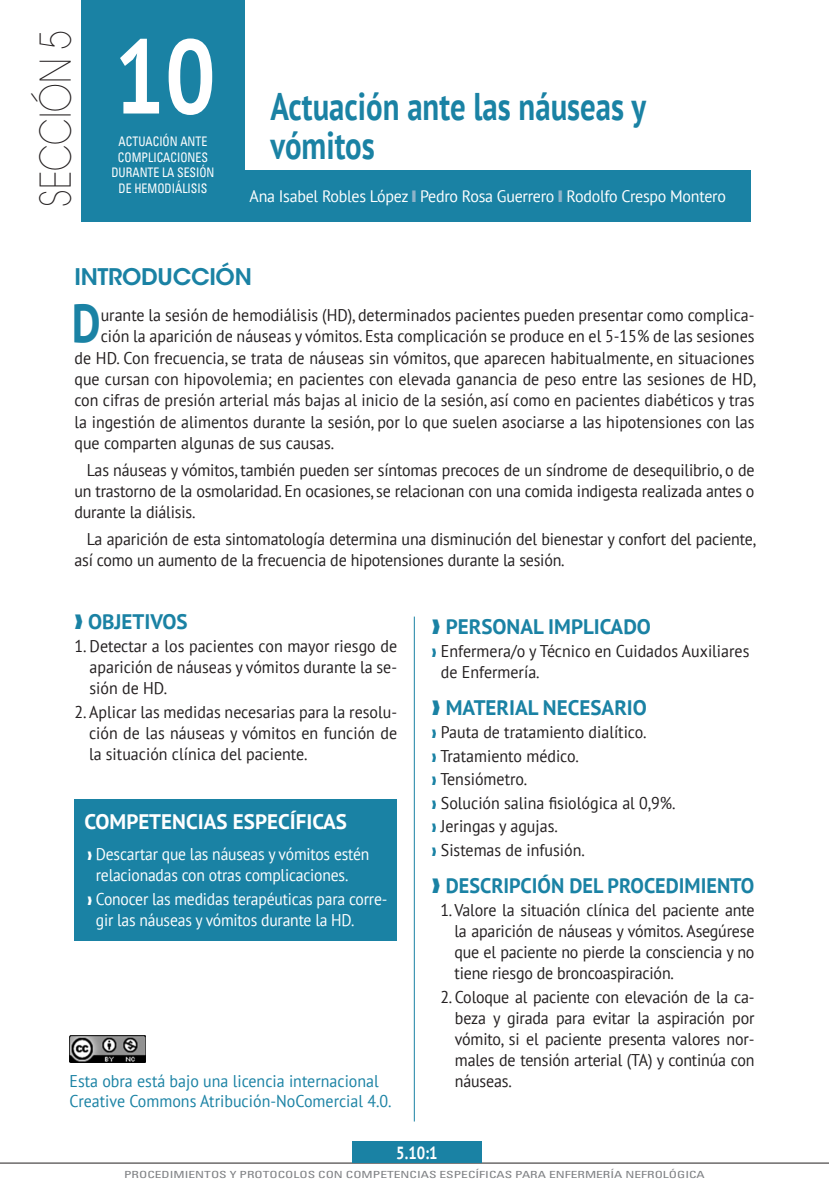
<style>
.page{position:relative;width:829px;height:1191px;background:#fff}
.page>*{position:absolute;margin:0;border:0;box-sizing:border-box;transform-origin:0 0}
.t1{font:700 105px "PT Sans";color:#fff;scale:.85 1}
.t2{font:700 54.07px "PT Sans";color:#1a82a4;scale:.82 1}
.t3{font:200 42px "ITC Avant Garde Std";color:#231f20;scale:.8 1}
.TITULAR{font:700 38.5px/38.5px "PT Sans";color:#1a82a4;scale:.8 1}
.INTRODUCCIÓN{font:600 22.75px "ITC Avant Garde Std";letter-spacing:-.015em;color:#1a82a4}
.LADILLO{font:700 21px "PT Sans";color:#1a82a4}
.CPO_DE_TEXTO_GENERAL{font:700 21px "PT Sans";color:#1a82a4;scale:.96 1}
.t4{font:700 21px "PT Sans";color:#fff}
.t5{font:700 17.5px "PT Sans";color:#fff;scale:.85 1}
.CPO_DE_TEXTO_GENERAL-2{font:16.97px/21px "PT Sans";color:#231f20;text-align:justify;scale:.94 1}
.t6{font:16.97px/21px "PT Sans";letter-spacing:-.01em;color:#fff;scale:.92 1}
.t7{font:16.97px/20.3px "PT Sans";color:#1a82a4;scale:.94 1}
.LADILLO-2{font:16.97px/21px "PT Sans";color:#231f20;scale:.94 1}
.AUTORES{font:16.62px "PT Sans";letter-spacing:-.015em;color:#fff;scale:.96 1}
.BAJO_NUMERO{font:condensed 13.12px/15.8px "Univers LT Std";color:#fff;scale:.9 1}
.t8{font:condensed 9.8px "Univers LT Std";color:#808285;scale:1.37 1}
.s1{color:#8fb3c9}
.s2{color:#1a82a4}
</style>
<div class="page">
<hr style="left:0;top:1162px;width:828px;height:1px;background:#231f20">
<div style="left:74px;top:799px;width:323px;height:141px;background:#1a82a4"></div>
<hr style="left:414px;top:616px;width:1px;height:505px;background:#1a82a4">
<div style="left:241px;top:171px;width:509px;height:51px;background:#1a82a4"></div>
<div style="left:81px;top:0;width:163px;height:222px;background:#1a82a4"></div>
<div style="left:352px;top:1141px;width:129px;height:22px;background:#1a82a4"></div>
<img style="left:69px;top:1036px;width:77px;height:26px">
<p class="t3" style="left:31px;top:207px;width:222px;rotate:-90deg">SECCIÓN 5</p>
<p class="t1" style="left:114px;top:7px;width:121px">10</p>
<p class="BAJO_NUMERO" style="left:118px;top:133px;width:101px">ACTUACIÓN ANTE<br>COMPLICACIONES</p>
<p class="BAJO_NUMERO" style="left:111px;top:165px;width:116px">DURANTE LA SESIÓN</p>
<p class="BAJO_NUMERO" style="left:119px;top:180px;width:100px">DE HEMODIÁLISIS</p>
<p class="TITULAR" style="left:270px;top:87px;width:471px">Actuación ante las náuseas y vómitos</p>
<p class="AUTORES" style="left:249px;top:186px;width:497px">Ana Isabel Robles López <span class="s1">❙</span> Pedro Rosa Guerrero <span class="s1">❙</span> Rodolfo Crespo Montero</p>
<p class="INTRODUCCIÓN" style="left:74px;top:262px;width:179px">INTRODUCCIÓN</p>
<p class="t2" style="left:72px;top:287px;width:37px">D</p>
<p class="CPO_DE_TEXTO_GENERAL-2" style="left:101px;top:304px;width:697px">urante la sesión de hemodiálisis (HD), determinados pacientes pueden presentar como complica-</p>
<p class="CPO_DE_TEXTO_GENERAL-2" style="left:101px;top:325px;width:697px">ción la aparición de náuseas y vómitos. Esta complicación se produce en el 5-15% de las sesiones</p>
<p class="CPO_DE_TEXTO_GENERAL-2" style="left:74px;top:347px;width:724px">de HD. Con frecuencia, se trata de náuseas sin vómitos, que aparecen habitualmente, en situaciones</p>
<p class="CPO_DE_TEXTO_GENERAL-2" style="left:74px;top:368px;width:726px">que cursan con hipovolemia; en pacientes con elevada ganancia de peso entre las sesiones de HD,</p>
<p class="CPO_DE_TEXTO_GENERAL-2" style="left:74px;top:389px;width:724px">con cifras de presión arterial más bajas al inicio de la sesión, así como en pacientes diabéticos y tras</p>
<p class="CPO_DE_TEXTO_GENERAL-2" style="left:74px;top:411px;width:724px">la ingestión de alimentos durante la sesión, por lo que suelen asociarse a las hipotensiones con las</p>
<p class="CPO_DE_TEXTO_GENERAL-2" style="left:74px;top:432px;width:278px">que comparten algunas de sus causas.</p>
<p class="CPO_DE_TEXTO_GENERAL-2" style="left:74px;top:458px;width:724px;text-indent:12px">Las náuseas y vómitos, también pueden ser síntomas precoces de un síndrome de desequilibrio, o de un trastorno de la osmolaridad. En ocasiones, se relacionan con una comida indigesta realizada antes o durante la diálisis.</p>
<p class="CPO_DE_TEXTO_GENERAL-2" style="left:74px;top:527px;width:726px;text-indent:12px">La aparición de esta sintomatología determina una disminución del bienestar y confort del paciente, así como un aumento de la frecuencia de hipotensiones durante la sesión.</p>
<p class="LADILLO" style="left:74px;top:607px;width:115px">❱ OBJETIVOS</p>
<p class="CPO_DE_TEXTO_GENERAL-2" style="left:90px;top:635px;width:328px;text-indent:-15px">1. Detectar a los pacientes con mayor riesgo de aparición de náuseas y vómitos durante la se&shy;sión de HD.</p>
<p class="CPO_DE_TEXTO_GENERAL-2" style="left:89px;top:700px;width:329px;text-indent:-15px">2. Aplicar las medidas necesarias para la resolu&shy;ción de las náuseas y vómitos en función de la situación clínica del paciente.</p>
<p class="t4" style="left:84px;top:808px;width:264px">COMPETENCIAS ESPECÍFICAS</p>
<p class="t6" style="left:96px;top:843px;width:299px;text-indent:-8px">❱ Descartar que las náuseas y vómitos estén relacionadas con otras complicaciones.</p>
<p class="t6" style="left:96px;top:888px;width:318px;text-indent:-8px">❱ Conocer las medidas terapéuticas para corre&shy;gir las náuseas y vómitos durante la HD.</p>
<p class="t7" style="left:69px;top:1070px;width:344px">Esta obra está bajo una licencia internacional<br>Creative Commons Atribución-NoComercial 4.0.</p>
<p class="LADILLO" style="left:432px;top:612px;width:221px">❱ PERSONAL IMPLICADO</p>
<p class="LADILLO-2" style="left:441px;top:640px;width:330px;text-indent:-9px"><span class="s2">❱</span> Enfermera/o y Técnico en Cuidados Auxiliares de Enfermería.</p>
<p class="LADILLO" style="left:432px;top:693px;width:217px">❱ MATERIAL NECESARIO</p>
<p class="CPO_DE_TEXTO_GENERAL-2" style="left:432px;top:721px;width:230px"><span class="s2">❱</span> Pauta de tratamiento dialítico.</p>
<p class="CPO_DE_TEXTO_GENERAL-2" style="left:432px;top:745px;width:158px"><span class="s2">❱</span> Tratamiento médico.</p>
<p class="CPO_DE_TEXTO_GENERAL-2" style="left:432px;top:768px;width:103px"><span class="s2">❱</span> Tensiómetro.</p>
<p class="CPO_DE_TEXTO_GENERAL-2" style="left:432px;top:792px;width:260px"><span class="s2">❱</span> Solución salina fisiológica al 0,9%.</p>
<p class="CPO_DE_TEXTO_GENERAL-2" style="left:432px;top:815px;width:135px"><span class="s2">❱</span> Jeringas y agujas.</p>
<p class="CPO_DE_TEXTO_GENERAL-2" style="left:432px;top:839px;width:164px"><span class="s2">❱</span> Sistemas de infusión.</p>
<p class="CPO_DE_TEXTO_GENERAL" style="left:432px;top:871px;width:337px">❱ DESCRIPCIÓN DEL PROCEDIMIENTO</p>
<p class="CPO_DE_TEXTO_GENERAL-2" style="left:454px;top:899px;width:321px;text-indent:-14px">1. Valore la situación clínica del paciente ante la aparición de náuseas y vómitos. Asegúrese que el paciente no pierde la consciencia y no tiene riesgo de broncoaspiración.</p>
<p class="CPO_DE_TEXTO_GENERAL-2" style="left:455px;top:986px;width:320px;text-indent:-15px">2. Coloque al paciente con elevación de la ca&shy;beza y girada para evitar la aspiración por vómito, si el paciente presenta valores nor&shy;males de tensión arterial (TA) y continúa con náuseas.</p>
<p class="t5" style="left:396px;top:1141px;width:50px">5.10:1</p>
<p class="t8" style="left:124px;top:1168px;width:425px">PROCEDIMIENTOS Y PROTOCOLOS CON COMPETENCIAS ESPECÍFICAS PARA ENFERMERÍA NEFROLÓGICA</p>
</div>
